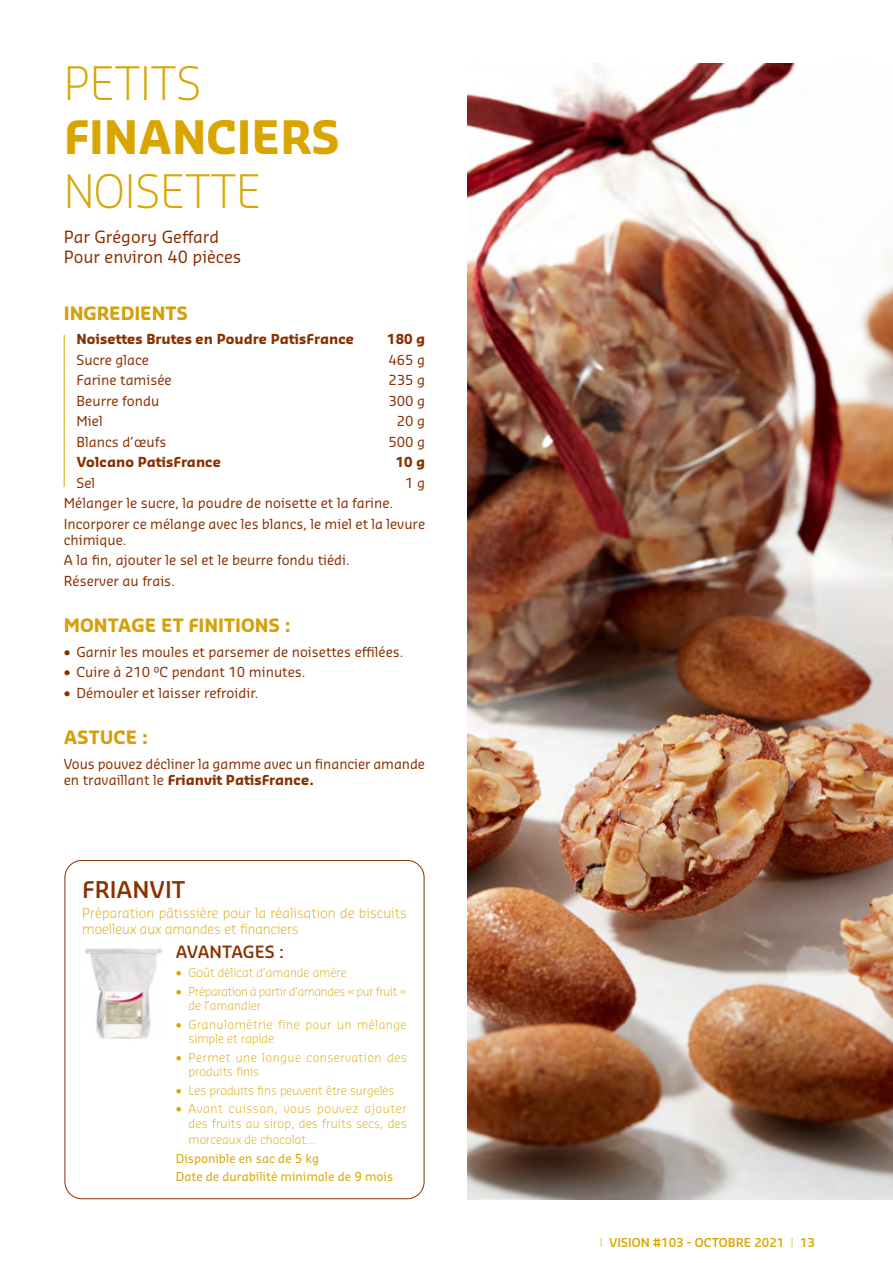
<style>
.page{position:relative;width:893px;height:1263px;background:#fff}
.page>*{position:absolute;margin:0;border:0;box-sizing:border-box;transform-origin:0 0}
.t1{font:300 45px/54px "Sansa Pro";color:#d9a500}
.t2{font:600 22.5px "Sansa Pro";color:#893200}
.t3{font:700 18px "Sansa Pro";color:#d5a00b}
.t4{font:16.5px "Sansa Pro";color:#893002}
.t5{font:600 16.5px "Sansa Pro";color:#893200}
.t6{font:13.5px/16.2px "Sansa Pro";color:#893002}
.t7{font:300 13.5px/16.2px "Sansa Pro";letter-spacing:.005em;color:#d9a500}
.t8{font:700 13.5px "Sansa Pro";color:#893002}
.t9{font:300 12px/14.4px "Sansa Pro";color:#d9a500}
.t10{font:300 12px/14.4px "Sansa Pro";letter-spacing:.035em;color:#d9a500}
.t11{font:300 12px/14.4px "Sansa Pro";letter-spacing:.03em;color:#d9a500;text-align:right}
.t12{font:12px "Sansa Pro";color:#d9a500}
.opsomming{font:600 12px "Sansa Pro";color:#d9a500}
.s1{font-weight:700}
.s2{font-weight:300}
</style>
<div class="page">
<img style="left:468px;top:64px;width:425px;height:1135px">
<hr style="left:64px;top:335px;width:1px;height:152px;background:#d9a500">
<div style="left:65px;top:860px;width:359px;height:339px;border:1px solid #893200;border-radius:17px"></div>
<img style="left:85px;top:948px;width:77px;height:91px">
<p class="t1" style="left:64px;top:55px;width:278px">PETITS<br><span class="s1">FINANCIERS<br></span>NOISETTE</p>
<p class="t4" style="left:64px;top:226px;width:157px">Par Grégory Geffard</p>
<p class="t4" style="left:64px;top:246px;width:179px">Pour environ 40 pièces</p>
<p class="t3" style="left:64px;top:301px;width:126px">INGREDIENTS</p>
<p class="t8" style="left:77px;top:331px;width:279px">Noisettes Brutes en Poudre PatisFrance</p>
<p class="t8" style="left:387px;top:331px;width:39px">180 g</p>
<p class="t6" style="left:77px;top:351px;width:74px">Sucre glace</p>
<p class="t6" style="left:388px;top:351px;width:38px">465 g</p>
<p class="t6" style="left:77px;top:372px;width:97px">Farine tamisée</p>
<p class="t6" style="left:388px;top:372px;width:38px">235 g</p>
<p class="t6" style="left:77px;top:392px;width:84px">Beurre fondu</p>
<p class="t6" style="left:388px;top:392px;width:38px">300 g</p>
<p class="t6" style="left:77px;top:413px;width:28px">Miel</p>
<p class="t6" style="left:397px;top:413px;width:30px">20 g</p>
<p class="t6" style="left:77px;top:433px;width:91px">Blancs d’œufs</p>
<p class="t6" style="left:388px;top:433px;width:38px">500 g</p>
<p class="t8" style="left:77px;top:453px;width:146px">Volcano PatisFrance</p>
<p class="t8" style="left:396px;top:453px;width:31px">10 g</p>
<p class="t6" style="left:77px;top:474px;width:20px">Sel</p>
<p class="t6" style="left:405px;top:474px;width:21px">1 g</p>
<p class="t6" style="left:64px;top:494px;width:331px">Mélanger le sucre, la poudre de noisette et la farine.</p>
<p class="t6" style="left:64px;top:515px;width:363px">Incorporer ce mélange avec les blancs, le miel et la levure chimique.</p>
<p class="t6" style="left:64px;top:552px;width:287px">A la fin, ajouter le sel et le beurre fondu tiédi.</p>
<p class="t6" style="left:64px;top:572px;width:113px">Réserver au frais.</p>
<p class="t3" style="left:64px;top:613px;width:229px">MONTAGE ET FINITIONS :</p>
<p class="t6" style="left:64px;top:643px;width:341px">• Garnir les moules et parsemer de noisettes effilées.</p>
<p class="t6" style="left:64px;top:663px;width:243px">• Cuire à 210 °C pendant 10 minutes.</p>
<p class="t6" style="left:64px;top:684px;width:196px">• Démouler et laisser refroidir.</p>
<p class="t3" style="left:64px;top:725px;width:86px">ASTUCE :</p>
<p class="t6" style="left:64px;top:755px;width:363px">Vous pouvez décliner la gamme avec un financier amande en travaillant le <span class="s1">Frianvit PatisFrance.</span></p>
<p class="t2" style="left:82px;top:874px;width:105px">FRIANVIT</p>
<p class="t7" style="left:82px;top:904px;width:326px">Préparation pâtissière pour la réalisation de biscuits moelleux aux amandes et financiers</p>
<p class="t5" style="left:176px;top:941px;width:110px">AVANTAGES :</p>
<p class="t9" style="left:176px;top:965px;width:172px">• Goût délicat d’amande amère</p>
<p class="t9" style="left:189px;top:983px;width:219px;text-indent:-13px">• Préparation à partir d’amandes « pur fruit » de l’amandier</p>
<p class="t10" style="left:189px;top:1016px;width:220px;text-indent:-13px">• Granulométrie fine pour un mélange simple et rapide</p>
<p class="t10" style="left:189px;top:1050px;width:220px;text-indent:-13px">• Permet une longue conservation des produits finis</p>
<p class="t9" style="left:176px;top:1083px;width:220px">• Les produits fins peuvent être surgelés</p>
<p class="t11" style="left:176px;top:1101px;width:232px">• Avant cuisson, vous pouvez ajouter des fruits au sirop, des fruits secs, des</p>
<p class="t9" style="left:189px;top:1132px;width:129px">morceaux de chocolat…</p>
<p class="t12" style="left:176px;top:1150px;width:145px">Disponible en sac de 5 kg</p>
<p class="t12" style="left:176px;top:1169px;width:219px">Date de durabilité minimale de 9 mois</p>
<p class="opsomming" style="left:600px;top:1235px;width:217px"><span class="s2">I</span> VISION #103 - OCTOBRE 2021 <span class="s2">I</span> 13</p>
</div>
